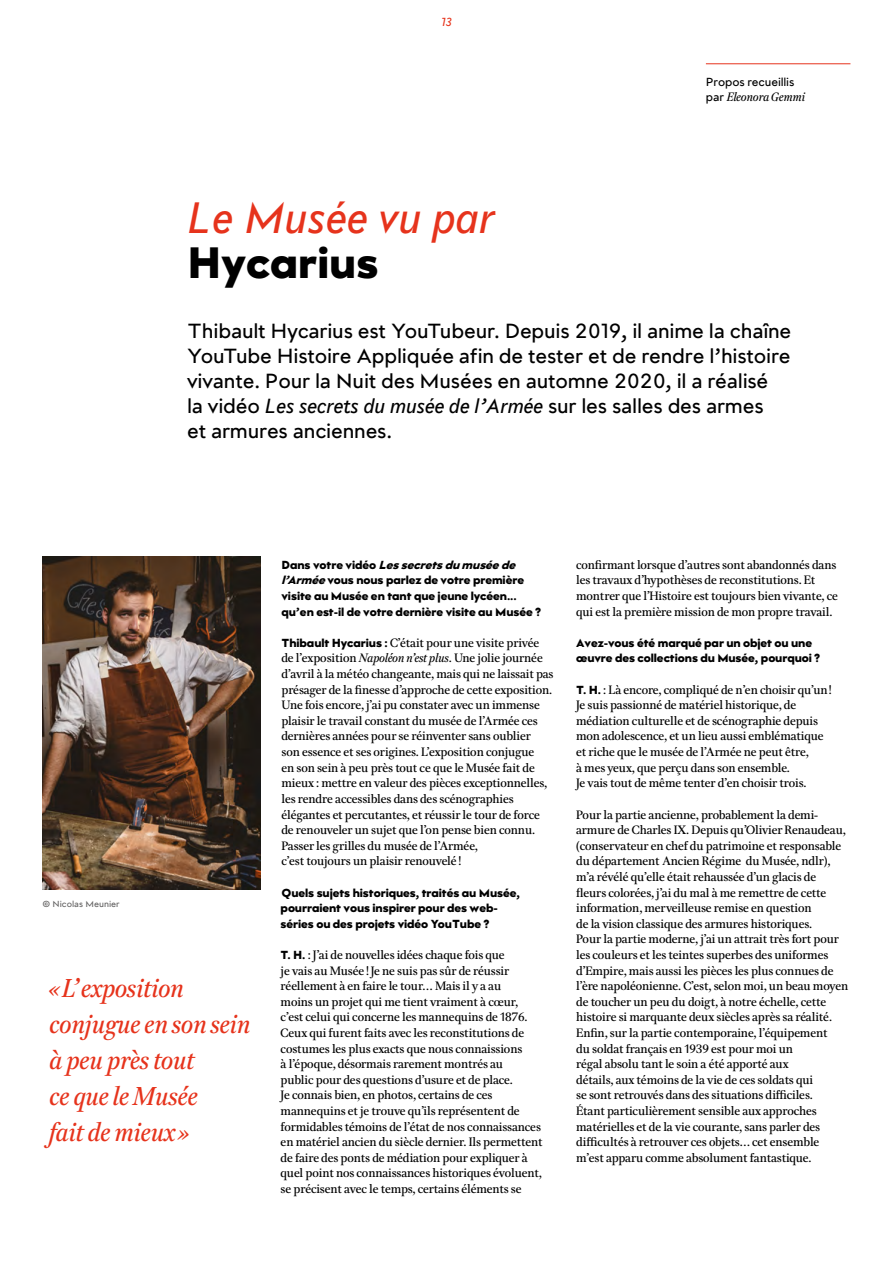
<style>
.page{position:relative;width:893px;height:1263px;background:#fff}
.page>*{position:absolute;margin:0;border:0;box-sizing:border-box;transform-origin:0 0}
.t1{font:45px "Kelvin Md AI Sansclairitalique";color:#e6331c}
.t2{font:45px "Kelvin Md AI Sansnoir";color:#000}
.t3{font:25.5px/36px "Kelvin Md AI Avecclairitalique";letter-spacing:-.01em;color:#e6331c}
.t4{font:21px/25.2px "Kelvin Md AI Sansclair";letter-spacing:-.01em;color:#000}
.t5{font:12px/15.6px "Kelvin Md AI Avecclair";letter-spacing:-.01em;color:#000}
.t6{font:12px/15.6px "Kelvin Md AI Sansnoir";letter-spacing:-.01em;color:#000}
.t7{font:12px "Kelvin Md AI Sansclair";letter-spacing:-.01em;color:#000}
.t8{font:12px "Kelvin Md AI Avecclairitalique";letter-spacing:-.01em;color:#000}
.t9{font:12px "Kelvin Md AI Sansclairitalique";color:#e6331c}
.t10{font:9px "Kelvin Md AI Sansclair";color:#646363}
.s1{font-family:"Kelvin Md AI Sansclair"}
.s2{font-family:"Kelvin Md AI Sansclairitalique"}
.s3{font-style:italic}
.s4{font-family:"Kelvin Md AI Sansnoir"}
.s5{font-family:"Kelvin Md AI Avecclairitalique"}
</style>
<div class="page">
<img style="left:43px;top:557px;width:217px;height:332px">
<hr style="left:706px;top:64px;width:144px;height:1px;background:#e6331c">
<p class="t9" style="left:441px;top:16px;width:13px">13</p>
<p class="t7" style="left:706px;top:76px;width:90px">Propos recueillis</p>
<p class="t8" style="left:706px;top:89px;width:101px"><span class="s1">par</span> Eleonora Gemmi</p>
<h1 class="t1" style="left:187px;top:195px;width:309px">Le Musée vu par</h1>
<h1 class="t2" style="left:187px;top:240px;width:193px">Hycarius</h1>
<p class="t4" style="left:187px;top:318px;width:606px">Thibault Hycarius est YouTubeur. Depuis 2019, il anime la chaîne YouTube Histoire Appliquée afin de tester et de rendre l’histoire vivante. Pour la Nuit des Musées en automne 2020, il a réalisé<br>la vidéo <span class="s2">Les secrets du musée de l’Armée</span> sur les salles des armes<br>et armures anciennes.</p>
<p class="t10" style="left:43px;top:900px;width:79px">© Nicolas Meunier</p>
<h2 class="t3" style="left:49px;top:970px;width:202px">«L’exposition conjugue en son sein à peu près tout<br>ce que le Musée<br>fait de mieux»</h2>
<p class="t6" style="left:281px;top:557px;width:261px">D a n s v o t r e v i d é o <span class="s3">Lessecretsdu musée de l’Armée</span> vous nous parlez de votre première visite au Musée en tant que jeune lycéen... qu’en est-il de votre dernière visite au Musée ?</p>
<p class="t5" style="left:281px;top:635px;width:274px"><span class="s4">Thibault Hycarius :</span> C’était pour une visite privée de l’exposition <span class="s5">Napoléon n’est plus</span>. Une jolie journée d’avril à la météo changeante, mais qui ne laissait pas présager de la finesse d’approche de cette exposition.<br>Une fois encore, j’ai pu constater avec un immense plaisir le travail constant du musée de l’Armée ces dernières années pour se réinventer sans oublier<br>son essence et ses origines. L’exposition conjugue<br>en son sein à peu près tout ce que le Musée fait de mieux : mettre en valeur des pièces exceptionnelles, les rendre accessibles dans des scénographies élégantes et percutantes, et réussir le tour de force de renouveler un sujet que l’on pense bien connu.<br>Passer les grilles du musée de l’Armée,<br>c’est toujours un plaisir renouvelé !</p>
<p class="t6" style="left:281px;top:885px;width:241px">Quels sujets historiques, traités au Musée, pourraient vous inspirer pour des web&shy;séries ou des projets vidéo YouTube ?</p>
<p class="t5" style="left:281px;top:947px;width:264px"><span class="s4">T. H.</span> : J’ai de nouvelles idées chaque fois que<br>je vais au Musée ! Je ne suis pas sûr de réussir réellement à en faire le tour… Mais il y a au<br>moins un projet qui me tient vraiment à cœur, c’est celui qui concerne les mannequins de 1876.<br>Ceux qui furent faits avec les reconstitutions de costumes les plus exacts que nous connaissions<br>à l’époque, désormais rarement montrés au<br>public pour des questions d’usure et de place.<br>Je connais bien, en photos, certains de ces mannequins et je trouve qu’ils représentent de formidables témoins de l’état de nos connaissances en matériel ancien du siècle dernier. Ils permettent de faire des ponts de médiation pour expliquer à quel point nos connaissances historiques évoluent, se précisent avec le temps, certains éléments se</p>
<p class="t5" style="left:576px;top:557px;width:263px">confirmant lorsque d’autres sont abandonnés dans les travaux d’hypothèses de reconstitutions. Et montrer que l’Histoire est toujours bien vivante, ce qui est la première mission de mon propre travail.</p>
<p class="t6" style="left:576px;top:635px;width:246px">Avez-vous été marqué par un objet ou une œuvre des collections du Musée, pourquoi ?</p>
<p class="t5" style="left:576px;top:682px;width:257px"><span class="s4">T. H.</span> : Là encore, compliqué de n’en choisir qu’un!<br>Je suis passionné de matériel historique, de médiation culturelle et de scénographie depuis mon adolescence, et un lieu aussi emblématique et riche que le musée de l’Armée ne peut être,<br>à mes yeux, que perçu dans son ensemble.<br>Je vais tout de même tenter d’en choisir trois.</p>
<p class="t5" style="left:576px;top:807px;width:274px">Pour la partie ancienne, probablement la demi&shy;armure de Charles IX. Depuis qu’Olivier Renaudeau, (conservateur en chef du patrimoine et responsable du département Ancien Régime du Musée, ndlr), m’a révélé qu’elle était rehaussée d’un glacis de fleurs colorées, j’ai du mal à me remettre de cette information, merveilleuse remise en question<br>de la vision classique des armures historiques.<br>Pour la partie moderne, j’ai un attrait très fort pour les couleurs et les teintes superbes des uniformes d’Empire, mais aussi les pièces les plus connues de l’ère napoléonienne. C’est, selon moi, un beau moyen de toucher un peu du doigt, à notre échelle, cette histoire si marquante deux siècles après sa réalité.<br>Enfin, sur la partie contemporaine, l’équipement<br>du soldat français en 1939 est pour moi un<br>régal absolu tant le soin a été apporté aux<br>détails, aux témoins de la vie de ces soldats qui<br>se sont retrouvés dans des situations difficiles.<br>Étant particulièrement sensible aux approches matérielles et de la vie courante, sans parler des difficultés à retrouver ces objets… cet ensemble m’est apparu comme absolument fantastique.</p>
</div>
